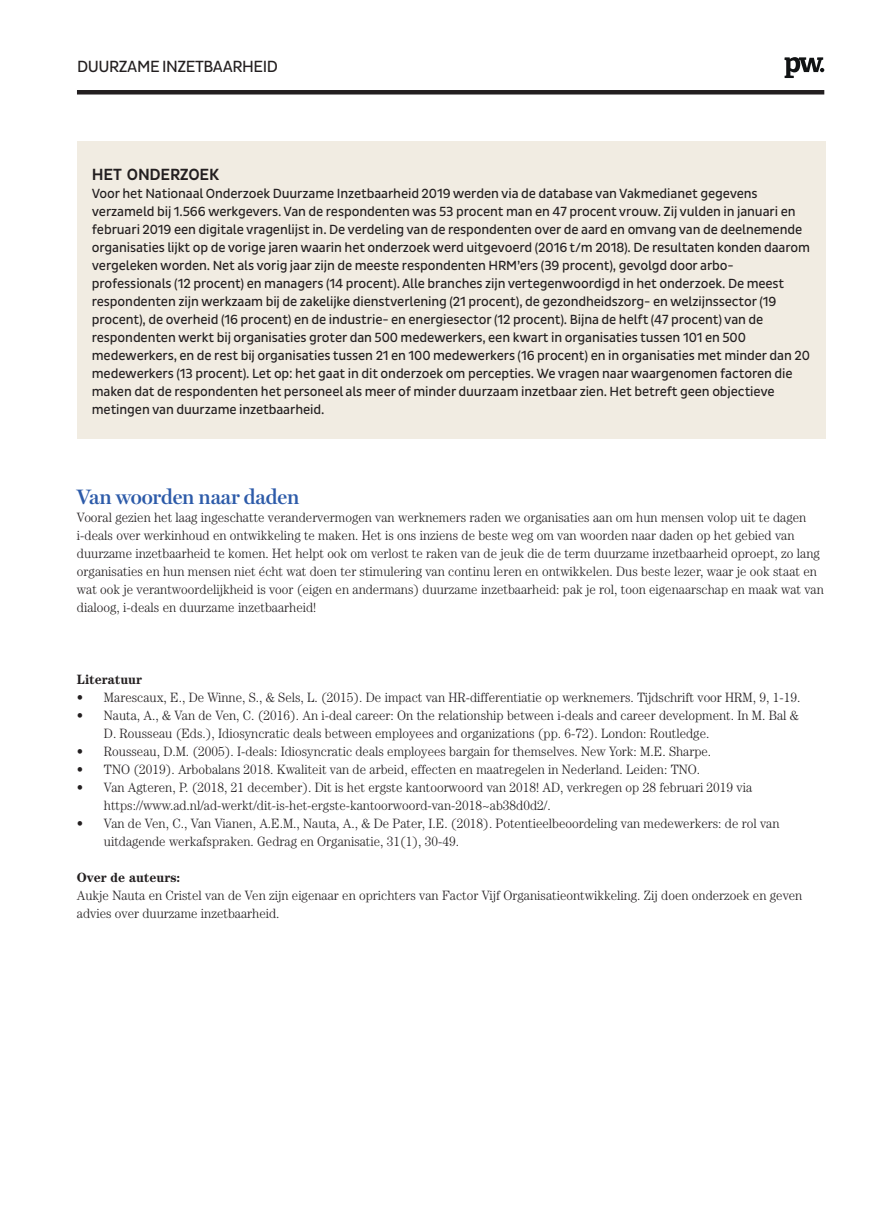
<style>
.page{position:relative;width:893px;height:1212px;background:#fff}
.page>*{position:absolute;margin:0;border:0;box-sizing:border-box;transform-origin:0 0}
.t1{font:600 21px "Miller Display";letter-spacing:-.01em;color:#2d5ba9}
.t2{font:16.5px "Pluto Sans Cond";letter-spacing:-.025em;color:#231f20}
.t3{font:500 16.5px "Pluto Sans Cond";letter-spacing:-.015em;color:#231f20}
.t4{font:300 13.5px/18px "Century";color:#231f20;scale:.95 1}
.t5{font:13.5px/18px "Pluto Sans Cond";letter-spacing:-.01em;color:#231f20}
.t6{font:700 13.5px "Century";color:#231f20;scale:.95 1}
</style>
<div class="page">
<hr style="left:77px;top:90px;width:747px;height:4px;background:#231f20">
<svg style="left:784px;top:57px;width:40px;height:21px"></svg>
<div style="left:77px;top:141px;width:748px;height:298px;background:#f1ece2"></div>
<p class="t2" style="left:77px;top:57px;width:202px">DUURZAME INZETBAARHEID</p>
<p class="t3" style="left:92px;top:165px;width:129px">HET ONDERZOEK</p>
<p class="t5" style="left:92px;top:185px;width:720px">Voor het Nationaal Onderzoek Duurzame Inzetbaarheid 2019 werden via de database van Vakmedianet gegevens verzameld bij 1.566 werkgevers. Van de respondenten was 53 procent man en 47 procent vrouw. Zij vulden in januari en februari 2019 een digitale vragenlijst in. De verdeling van de respondenten over de aard en omvang van de deelnemende organisaties lijkt op de vorige jaren waarin het onderzoek werd uitgevoerd (2016 t/m 2018). De resultaten konden daarom vergeleken worden. Net als vorig jaar zijn de meeste respondenten HRM’ers (39 procent), gevolgd door arbo&shy;professionals (12 procent) en managers (14 procent). Alle branches zijn vertegenwoordigd in het onderzoek. De meest respondenten zijn werkzaam bij de zakelijke dienstverlening (21 procent), de gezondheidszorg- en welzijnssector (19 procent), de overheid (16 procent) en de industrie- en energiesector (12 procent). Bijna de helft (47 procent) van de respondenten werkt bij organisaties groter dan 500 medewerkers, een kwart in organisaties tussen 101 en 500 medewerkers, en de rest bij organisaties tussen 21 en 100 medewerkers (16 procent) en in organisaties met minder dan 20 medewerkers (13 procent). Let op: het gaat in dit onderzoek om percepties. We vragen naar waargenomen factoren die maken dat de respondenten het personeel als meer of minder duurzaam inzetbaar zien. Het betreft geen objectieve metingen van duurzame inzetbaarheid.</p>
<h1 class="t1" style="left:77px;top:484px;width:224px">Van woorden naar daden</h1>
<p class="t4" style="left:77px;top:508px;width:788px">Vooral gezien het laag ingeschatte verandervermogen van werknemers raden we organisaties aan om hun mensen volop uit te dagen i-deals over werkinhoud en ontwikkeling te maken. Het is ons inziens de beste weg om van woorden naar daden op het gebied van duurzame inzetbaarheid te komen. Het helpt ook om verlost te raken van de jeuk die de term duurzame inzetbaarheid oproept, zo lang organisaties en hun mensen niet écht wat doen ter stimulering van continu leren en ontwikkelen. Dus beste lezer, waar je ook staat en wat ook je verantwoordelijkheid is voor (eigen en andermans) duurzame inzetbaarheid: pak je rol, toon eigenaarschap en maak wat van dialoog, i-deals en duurzame inzetbaarheid!</p>
<p class="t6" style="left:77px;top:671px;width:70px">Literatuur</p>
<p class="t4" style="left:77px;top:688px;width:763px">• Marescaux, E., De Winne, S., &amp; Sels, L. (2015). De impact van HR-differentiatie op werknemers. Tijdschrift voor HRM, 9, 1-19.</p>
<p class="t4" style="left:104px;top:706px;width:733px;text-indent:-27px">• Nauta, A., &amp; Van de Ven, C. (2016). An i-deal career: On the relationship between i-deals and career development. In M. Bal &amp;<br>D. Rousseau (Eds.), Idiosyncratic deals between employees and organizations (pp. 6-72). London: Routledge.</p>
<p class="t4" style="left:77px;top:742px;width:669px">• Rousseau, D.M. (2005). I-deals: Idiosyncratic deals employees bargain for themselves. New York: M.E. Sharpe.</p>
<p class="t4" style="left:77px;top:760px;width:657px">• TNO (2019). Arbobalans 2018. Kwaliteit van de arbeid, effecten en maatregelen in Nederland. Leiden: TNO.</p>
<p class="t4" style="left:104px;top:778px;width:684px;text-indent:-27px">• Van Agteren, P. (2018, 21 december). Dit is het ergste kantoorwoord van 2018! AD, verkregen op 28 februari 2019 via https://www.ad.nl/ad-werkt/dit-is-het-ergste-kantoorwoord-van-2018~ab38d0d2/.</p>
<p class="t4" style="left:104px;top:814px;width:713px;text-indent:-27px">• Van de Ven, C., Van Vianen, A.E.M., Nauta, A., &amp; De Pater, I.E. (2018). Potentieelbeoordeling van medewerkers: de rol van uitdagende werkafspraken. Gedrag en Organisatie, 31(1), 30-49.</p>
<p class="t6" style="left:77px;top:869px;width:110px">Over de auteurs:</p>
<p class="t4" style="left:77px;top:886px;width:765px">Aukje Nauta en Cristel van de Ven zijn eigenaar en oprichters van Factor Vijf Organisatieontwikkeling. Zij doen onderzoek en geven advies over duurzame inzetbaarheid.</p>
</div>
